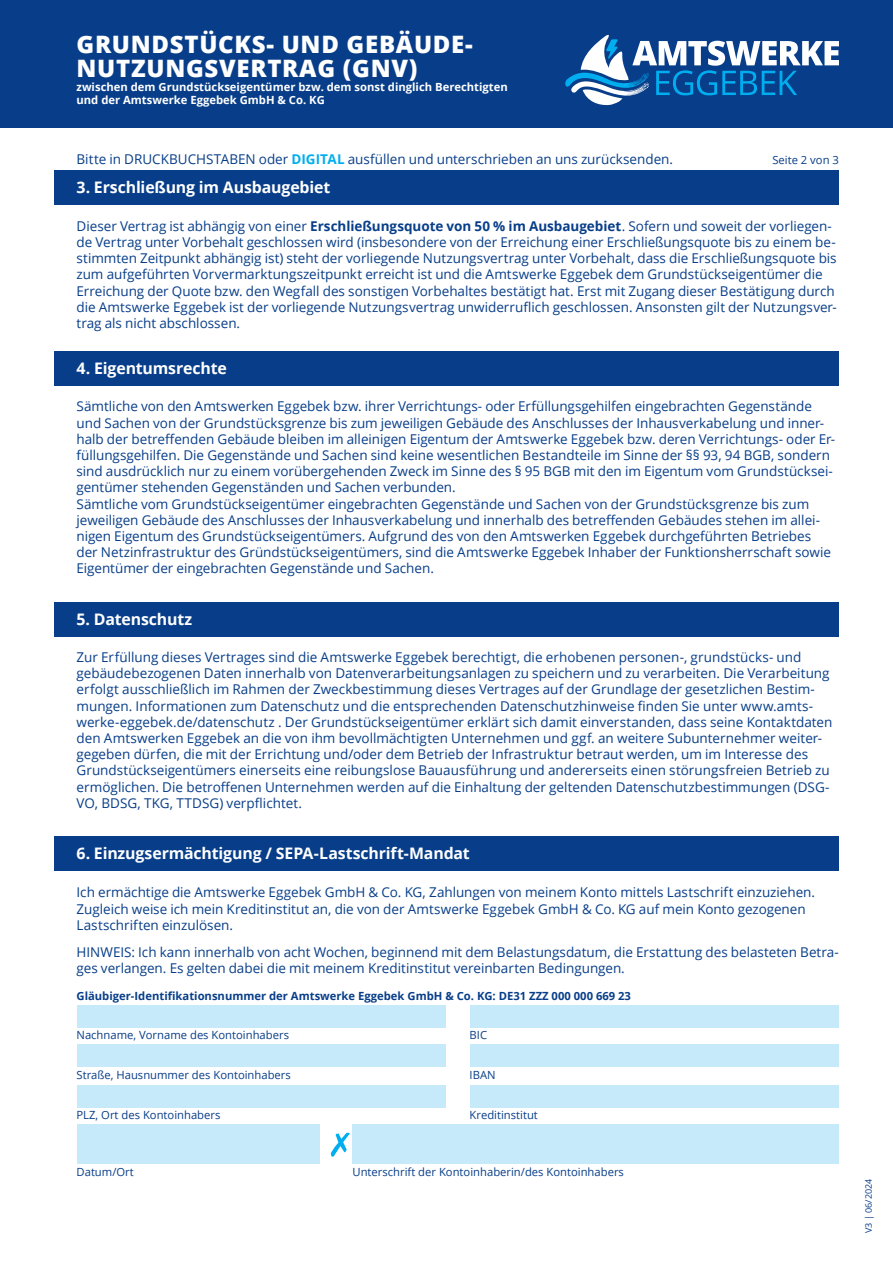
<style>
.page{position:relative;width:893px;height:1263px;background:#fff}
.page>*{position:absolute;margin:0;border:0;box-sizing:border-box;transform-origin:0 0}
.t1{font:800 24px/24px "Open Sans";letter-spacing:.03em;color:#fff}
.t2{font:700 15.9px "Open Sans";letter-spacing:-.01em;color:#fff}
.t3{font:13.5px/16.2px "Open Sans";color:#083e89}
.t4{font:11.25px "Open Sans";color:#083e89}
.t5{font:700 11.25px/13.5px "Open Sans";color:#fff}
.t6{font:700 11.25px "Open Sans";color:#083e89}
.t7{font:9px "Open Sans";color:#083e89}
.s1{font-weight:700;color:#00aeef}
.s2{font-weight:700}
</style>
<div class="page">
<div style="left:0;top:0;width:893px;height:128px;background:#083e89"></div>
<svg style="left:565px;top:35px;width:274px;height:71px"></svg>
<div style="left:54px;top:171px;width:785px;height:34px;background:#083e89"></div>
<div style="left:54px;top:351px;width:785px;height:35px;background:#083e89"></div>
<div style="left:54px;top:602px;width:785px;height:35px;background:#083e89"></div>
<div style="left:54px;top:836px;width:785px;height:35px;background:#083e89"></div>
<div style="left:77px;top:1044px;width:369px;height:23px;background:#c6eafa"></div>
<div style="left:77px;top:1005px;width:369px;height:23px;background:#c6eafa"></div>
<div style="left:77px;top:1085px;width:369px;height:23px;background:#c6eafa"></div>
<div style="left:470px;top:1044px;width:368px;height:23px;background:#c6eafa"></div>
<div style="left:470px;top:1005px;width:368px;height:23px;background:#c6eafa"></div>
<div style="left:470px;top:1085px;width:368px;height:23px;background:#c6eafa"></div>
<div style="left:77px;top:1124px;width:243px;height:40px;background:#c6eafa"></div>
<div style="left:352px;top:1124px;width:486px;height:40px;background:#c6eafa"></div>
<svg style="left:331px;top:1132px;width:19px;height:24px"></svg>
<h1 class="t1" style="left:77px;top:31px;width:398px">GRUNDSTÜCKS- UND GEBÄUDE-<br>NUTZUNGSVERTRAG (GNV)</h1>
<p class="t5" style="left:77px;top:80px;width:433px">zwischen dem Grundstückseigentümer bzw. dem sonst dinglich Berechtigten und der Amtswerke Eggebek GmbH &amp; Co. KG</p>
<p class="t3" style="left:77px;top:150px;width:598px">Bitte in DRUCKBUCHSTABEN oder <span class="s1">DIGITAL</span> ausfüllen und unterschrieben an uns zurücksenden.</p>
<p class="t4" style="left:772px;top:152px;width:68px">Seite 2 von 3</p>
<p class="t2" style="left:77px;top:176px;width:255px">3. Erschließung im Ausbaugebiet</p>
<p class="t3" style="left:77px;top:217px;width:762px">Dieser Vertrag ist abhängig von einer <span class="s2">Erschließungsquote von 50 % im Ausbaugebiet</span>. Sofern und soweit der vorliegen&shy;de Vertrag unter Vorbehalt geschlossen wird (insbesondere von der Erreichung einer Erschließungsquote bis zu einem be&shy;stimmten Zeitpunkt abhängig ist) steht der vorliegende Nutzungsvertrag unter Vorbehalt, dass die Erschließungsquote bis zum aufgeführten Vorvermarktungszeitpunkt erreicht ist und die Amtswerke Eggebek dem Grundstückseigentümer die Erreichung der Quote bzw. den Wegfall des sonstigen Vorbehaltes bestätigt hat. Erst mit Zugang dieser Bestätigung durch die Amtswerke Eggebek ist der vorliegende Nutzungsvertrag unwiderruflich geschlossen. Ansonsten gilt der Nutzungsver&shy;trag als nicht abschlossen.</p>
<p class="t2" style="left:77px;top:357px;width:152px">4. Eigentumsrechte</p>
<p class="t3" style="left:77px;top:398px;width:760px">Sämtliche von den Amtswerken Eggebek bzw. ihrer Verrichtungs- oder Erfüllungsgehilfen eingebrachten Gegenstände und Sachen von der Grundstücksgrenze bis zum jeweiligen Gebäude des Anschlusses der Inhausverkabelung und inner&shy;halb der betreffenden Gebäude bleiben im alleinigen Eigentum der Amtswerke Eggebek bzw. deren Verrichtungs- oder Er&shy;füllungsgehilfen. Die Gegenstände und Sachen sind keine wesentlichen Bestandteile im Sinne der §§ 93, 94 BGB, sondern sind ausdrücklich nur zu einem vorübergehenden Zweck im Sinne des § 95 BGB mit den im Eigentum vom Grundstücksei&shy;gentümer stehenden Gegenständen und Sachen verbunden.<br>Sämtliche vom Grundstückseigentümer eingebrachten Gegenstände und Sachen von der Grundstücksgrenze bis zum jeweiligen Gebäude des Anschlusses der Inhausverkabelung und innerhalb des betreffenden Gebäudes stehen im allei&shy;nigen Eigentum des Grundstückseigentümers. Aufgrund des von den Amtswerken Eggebek durchgeführten Betriebes der Netzinfrastruktur des Gründstückseigentümers, sind die Amtswerke Eggebek Inhaber der Funktionsherrschaft sowie Eigentümer der eingebrachten Gegenstände und Sachen.</p>
<p class="t2" style="left:77px;top:607px;width:117px">5. Datenschutz</p>
<p class="t3" style="left:77px;top:649px;width:757px">Zur Erfüllung dieses Vertrages sind die Amtswerke Eggebek berechtigt, die erhobenen personen-, grundstücks- und gebäudebezogenen Daten innerhalb von Datenverarbeitungsanlagen zu speichern und zu verarbeiten. Die Verarbeitung erfolgt ausschließlich im Rahmen der Zweckbestimmung dieses Vertrages auf der Grundlage der gesetzlichen Bestim&shy;mungen. Informationen zum Datenschutz und die entsprechenden Datenschutzhinweise finden Sie unter www.amts&shy;werke-eggebek.de/datenschutz . Der Grundstückseigentümer erklärt sich damit einverstanden, dass seine Kontaktdaten den Amtswerken Eggebek an die von ihm bevollmächtigten Unternehmen und ggf. an weitere Subunternehmer weiter&shy;gegeben dürfen, die mit der Errichtung und/oder dem Betrieb der Infrastruktur betraut werden, um im Interesse des Grundstückseigentümers einerseits eine reibungslose Bauausführung und andererseits einen störungsfreien Betrieb zu ermöglichen. Die betroffenen Unternehmen werden auf die Einhaltung der geltenden Datenschutzbestimmungen (DSG-VO, BDSG, TKG, TTDSG) verpflichtet.</p>
<p class="t2" style="left:77px;top:842px;width:395px">6. Einzugsermächtigung / SEPA-Lastschrift-Mandat</p>
<p class="t3" style="left:77px;top:884px;width:740px">Ich ermächtige die Amtswerke Eggebek GmbH &amp; Co. KG, Zahlungen von meinem Konto mittels Lastschrift einzuziehen.<br>Zugleich weise ich mein Kreditinstitut an, die von der Amtswerke Eggebek GmbH &amp; Co. KG auf mein Konto gezogenen<br>Lastschriften einzulösen.</p>
<p class="t3" style="left:77px;top:943px;width:764px">HINWEIS: Ich kann innerhalb von acht Wochen, beginnend mit dem Belastungsdatum, die Erstattung des belasteten Betra&shy;ges verlangen. Es gelten dabei die mit meinem Kreditinstitut vereinbarten Bedingungen.</p>
<p class="t6" style="left:77px;top:987px;width:556px">Gläubiger-Identifikationsnummer der Amtswerke Eggebek GmbH &amp; Co. KG: DE31 ZZZ 000 000 669 23</p>
<p class="t4" style="left:77px;top:1027px;width:214px">Nachname, Vorname des Kontoinhabers</p>
<p class="t4" style="left:470px;top:1027px;width:19px">BIC</p>
<p class="t4" style="left:77px;top:1067px;width:216px">Straße, Hausnummer des Kontoinhabers</p>
<p class="t4" style="left:470px;top:1067px;width:28px">IBAN</p>
<p class="t4" style="left:77px;top:1107px;width:145px">PLZ, Ort des Kontoinhabers</p>
<p class="t4" style="left:470px;top:1107px;width:70px">Kreditinstitut</p>
<p class="t4" style="left:77px;top:1164px;width:59px">Datum/Ort</p>
<p class="t4" style="left:353px;top:1164px;width:273px">Unterschrift der Kontoinhaberin/des Kontoinhabers</p>
<p class="t7" style="left:862px;top:1233px;width:56px;rotate:-90deg">V3 | 06/2024</p>
</div>
